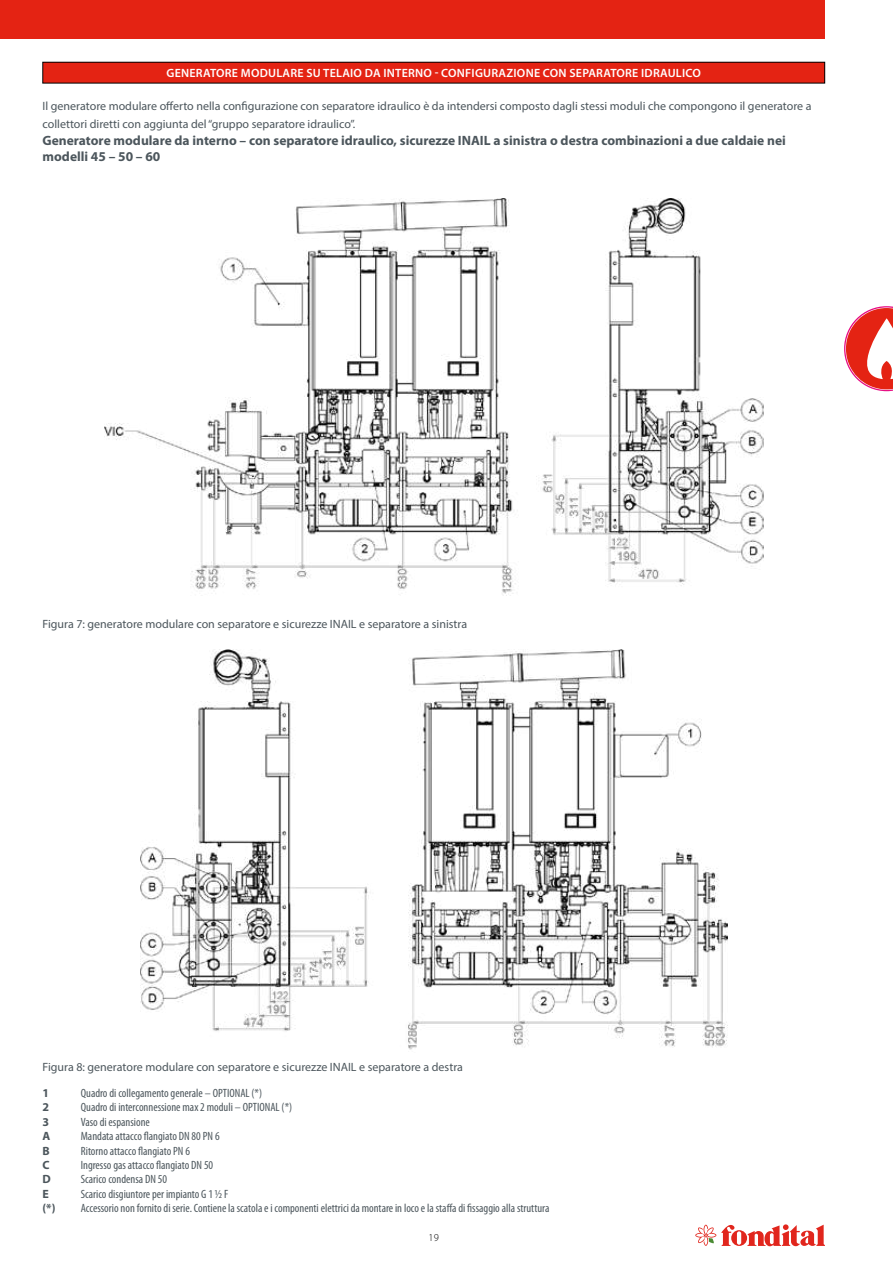
<style>
.page{position:relative;width:893px;height:1263px;background:#fff}
.page>*{position:absolute;margin:0;border:0;box-sizing:border-box;transform-origin:0 0}
.t1{font:700 13.5px/16.2px "Myriad Pro";color:#4c565c}
.t2{font:condensed 12px "Myriad Pro";color:#4c565c}
.t3{font:12px/18px "Myriad Pro";color:#4c565c}
.t4{font:600 12px "Myriad Pro";letter-spacing:.02em;color:#fff}
.t5{font:700 12px "Myriad Pro";color:#4c565c}
.t6{font:300 10.5px "Myriad Pro";color:#000}
</style>
<div class="page">
<svg style="left:695px;top:1224px;width:130px;height:22px"></svg>
<div style="left:0;top:0;width:825px;height:38px;background:#e42313"></div>
<svg style="left:844px;top:306px;width:49px;height:85px"></svg>
<div style="left:43px;top:62px;width:782px;height:21px;background:#e42313"></div>
<img style="left:104px;top:198px;width:659px;height:398px">
<img style="left:140px;top:650px;width:587px;height:400px">
<p class="t4" style="left:167px;top:65px;width:536px">GENERATORE MODULARE SU TELAIO DA INTERNO - CONFIGURAZIONE CON SEPARATORE IDRAULICO</p>
<p class="t3" style="left:43px;top:97px;width:771px">Il generatore modulare offerto nella configurazione con separatore idraulico è da intendersi composto dagli stessi moduli che compongono il generatore a collettori diretti con aggiunta del “gruppo separatore idraulico”.</p>
<p class="t1" style="left:43px;top:132px;width:745px">Generatore modulare da interno – con separatore idraulico, sicurezze INAIL a sinistra o destra combinazioni a due caldaie nei modelli 45 – 50 – 60</p>
<p class="t3" style="left:43px;top:614px;width:426px">Figura 7: generatore modulare con separatore e sicurezze INAIL e separatore a sinistra</p>
<p class="t3" style="left:43px;top:1058px;width:422px">Figura 8: generatore modulare con separatore e sicurezze INAIL e separatore a destra</p>
<p class="t5" style="left:43px;top:1085px;width:8px">1</p>
<p class="t2" style="left:81px;top:1086px;width:183px">Quadro di collegamento generale – OPTIONAL (*)</p>
<p class="t5" style="left:43px;top:1099px;width:8px">2</p>
<p class="t2" style="left:81px;top:1101px;width:213px">Quadro di interconnessione max 2 moduli – OPTIONAL (*)</p>
<p class="t5" style="left:43px;top:1114px;width:8px">3</p>
<p class="t2" style="left:81px;top:1115px;width:71px">Vaso di espansione</p>
<p class="t5" style="left:43px;top:1128px;width:9px">A</p>
<p class="t2" style="left:81px;top:1130px;width:140px">Mandata attacco flangiato DN 80 PN 6</p>
<p class="t5" style="left:43px;top:1143px;width:9px">B</p>
<p class="t2" style="left:81px;top:1144px;width:111px">Ritorno attacco flangiato PN 6</p>
<p class="t5" style="left:43px;top:1157px;width:9px">C</p>
<p class="t2" style="left:81px;top:1158px;width:134px">Ingresso gas attacco flangiato DN 50</p>
<p class="t5" style="left:43px;top:1171px;width:10px">D</p>
<p class="t2" style="left:81px;top:1173px;width:88px">Scarico condensa DN 50</p>
<p class="t5" style="left:43px;top:1186px;width:8px">E</p>
<p class="t2" style="left:81px;top:1187px;width:149px">Scarico disgiuntore per impianto G 1 ½ F</p>
<p class="t5" style="left:43px;top:1200px;width:14px">(*)</p>
<p class="t2" style="left:81px;top:1202px;width:470px">Accessorio non fornito di serie. Contiene la scatola e i componenti elettrici da montare in loco e la staffa di fissaggio alla struttura</p>
<p class="t6" style="left:429px;top:1231px;width:12px">19</p>
</div>
